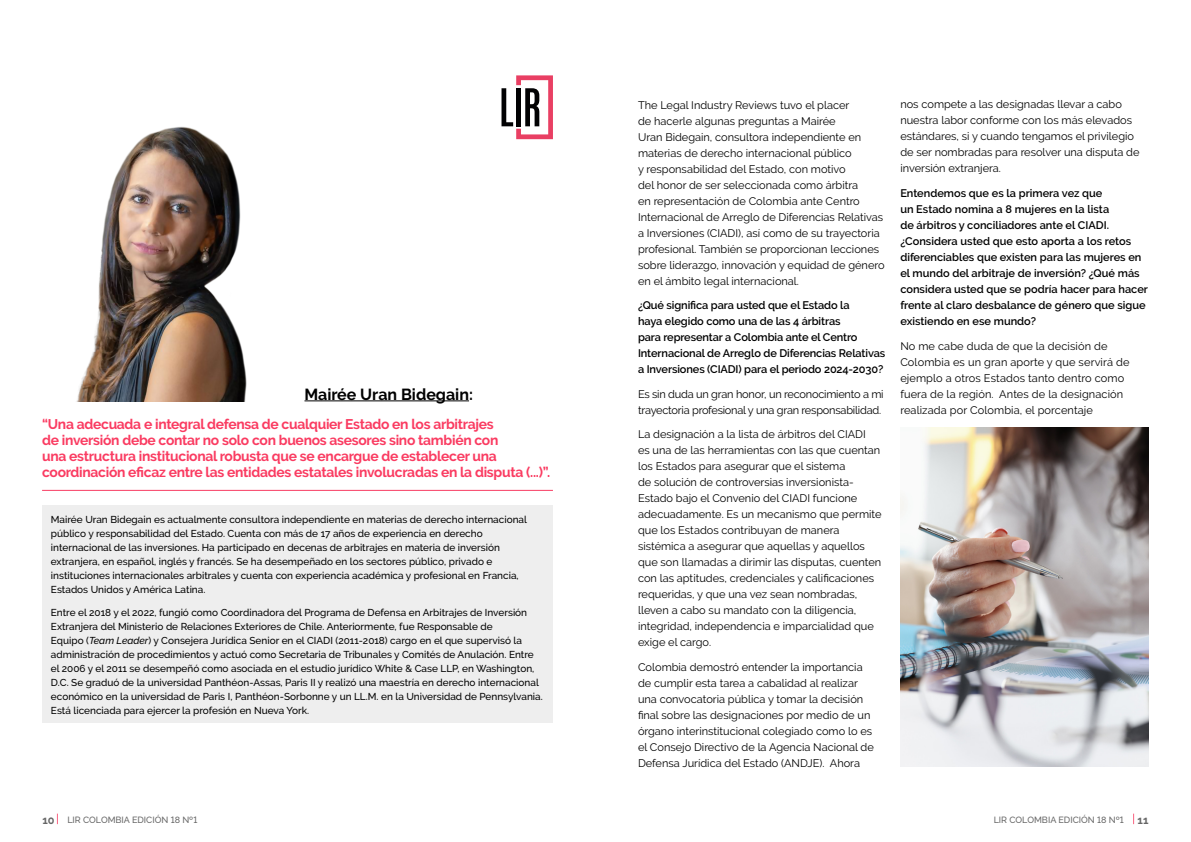
<style>
.page{position:relative;width:1191px;height:842px;background:#fff}
.page>*{position:absolute;margin:0;border:0;box-sizing:border-box;transform-origin:0 0}
.t1{font:700 16px "Raleway";color:#000}
.t2{font:700 14px/16px "Raleway";letter-spacing:-.02em;color:#fa3b61}
.t3{font:11px/16px "Raleway";color:#000}
.t4{font:600 11px/16px "Raleway";color:#000}
.t5{font:11px/16px "Raleway";letter-spacing:-.02em;color:#000}
.t6{font:700 11px "Raleway";color:#666}
.t7{font:500 10px/14px "Raleway";color:#000}
.t8{font:500 9px "Raleway";color:#666}
.s1{font-style:italic}
.s2{font-weight:700;font-size:11px}
</style>
<div class="page">
<img style="left:900px;top:428px;width:248px;height:338px">
<hr style="left:42px;top:490px;width:511px;height:1px;background:#f83d63">
<img style="left:77px;top:126px;width:170px;height:275px">
<hr style="left:304px;top:400px;width:165px;height:1px;background:#000">
<div style="left:42px;top:505px;width:510px;height:217px;background:#eee"></div>
<svg style="left:501px;top:75px;width:52px;height:64px"></svg>
<h1 class="t1" style="left:304px;top:385px;width:170px">Mairée Uran Bidegain:</h1>
<p class="t2" style="left:42px;top:416px;width:510px">“Una adecuada e integral defensa de cualquier Estado en los arbitrajes<br>de inversión debe contar no solo con buenos asesores sino también con<br>una estructura institucional robusta que se encargue de establecer una coordinación eficaz entre las entidades estatales involucradas en la disputa (...)”.</p>
<p class="t7" style="left:51px;top:512px;width:477px">Mairée Uran Bidegain es actualmente consultora independiente en materias de derecho internacional público y responsabilidad del Estado. Cuenta con más de 17 años de experiencia en derecho internacional de las inversiones. Ha participado en decenas de arbitrajes en materia de inversión extranjera, en español, inglés y francés. Se ha desempeñado en los sectores público, privado e instituciones internacionales arbitrales y cuenta con experiencia académica y profesional en Francia, Estados Unidos y América Latina.</p>
<p class="t7" style="left:51px;top:605px;width:493px">Entre el 2018 y el 2022, fungió como Coordinadora del Programa de Defensa en Arbitrajes de Inversión Extranjera del Ministerio de Relaciones Exteriores de Chile. Anteriormente, fue Responsable de<br>Equipo (<span class="s1">Team Leader</span>) y Consejera Jurídica Senior en el CIADI (2011-2018) cargo en el que supervisó la administración de procedimientos y actuó como Secretaria de Tribunales y Comités de Anulación. Entre el 2006 y el 2011 se desempeñó como asociada en el estudio jurídico White &amp; Case LLP, en Washington, D.C. Se graduó de la universidad Panthéon-Assas, Paris II y realizó una maestría en derecho internacional económico en la universidad de Paris I, Panthéon-Sorbonne y un LL.M. en la Universidad de Pennsylvania.<br>Está licenciada para ejercer la profesión en Nueva York.</p>
<p class="t3" style="left:638px;top:97px;width:248px">The Legal Industry Reviews tuvo el placer<br>de hacerle algunas preguntas a Mairée<br>Uran Bidegain, consultora independiente en materias de derecho internacional público<br>y responsabilidad del Estado, con motivo<br>del honor de ser seleccionada como árbitra<br>en representación de Colombia ante Centro Internacional de Arreglo de Diferencias Relativas a Inversiones (CIADI), así como de su trayectoria profesional. También se proporcionan lecciones sobre liderazgo, innovación y equidad de género en el ámbito legal internacional.</p>
<p class="t4" style="left:638px;top:297px;width:249px">¿Qué significa para usted que el Estado la<br>haya elegido como una de las 4 árbitras<br>para representar a Colombia ante el Centro Internacional de Arreglo de Diferencias Relativas a Inversiones (CIADI) para el periodo 2024-2030?</p>
<p class="t5" style="left:638px;top:386px;width:247px">Es sin duda un gran honor, un reconocimiento a mi trayectoria profesional y una gran responsabilidad.</p>
<p class="t3" style="left:638px;top:426px;width:245px">La designación a la lista de árbitros del CIADI<br>es una de las herramientas con las que cuentan los Estados para asegurar que el sistema<br>de solución de controversias inversionista-Estado bajo el Convenio del CIADI funcione adecuadamente. Es un mecanismo que permite que los Estados contribuyan de manera sistémica a asegurar que aquellas y aquellos que son llamadas a dirimir las disputas, cuenten con las aptitudes, credenciales y calificaciones requeridas, y que una vez sean nombradas, lleven a cabo su mandato con la diligencia, integridad, independencia e imparcialidad que exige el cargo.</p>
<p class="t3" style="left:638px;top:659px;width:237px">Colombia demostró entender la importancia de cumplir esta tarea a cabalidad al realizar una convocatoria pública y tomar la decisión final sobre las designaciones por medio de un órgano interinstitucional colegiado como lo es el Consejo Directivo de la Agencia Nacional de Defensa Jurídica del Estado (ANDJE). Ahora</p>
<p class="t3" style="left:900px;top:97px;width:241px">nos compete a las designadas llevar a cabo nuestra labor conforme con los más elevados estándares, si y cuando tengamos el privilegio de ser nombradas para resolver una disputa de inversión extranjera.</p>
<p class="t4" style="left:900px;top:185px;width:249px">Entendemos que es la primera vez que<br>un Estado nomina a 8 mujeres en la lista<br>de árbitros y conciliadores ante el CIADI. ¿Considera usted que esto aporta a los retos diferenciables que existen para las mujeres en el mundo del arbitraje de inversión? ¿Qué más considera usted que se podría hacer para hacer frente al claro desbalance de género que sigue existiendo en ese mundo?</p>
<p class="t3" style="left:900px;top:338px;width:231px">No me cabe duda de que la decisión de Colombia es un gran aporte y que servirá de ejemplo a otros Estados tanto dentro como fuera de la región. Antes de la designación realizada por Colombia, el porcentaje</p>
<p class="t8" style="left:43px;top:815px;width:156px"><span class="s2">10</span> LIR COLOMBIA EDICIÓN 18 Nº1</p>
<p class="t8" style="left:993px;top:815px;width:131px">LIR COLOMBIA EDICIÓN 18 Nº1</p>
<p class="t6" style="left:1137px;top:814px;width:12px">11</p>
</div>
